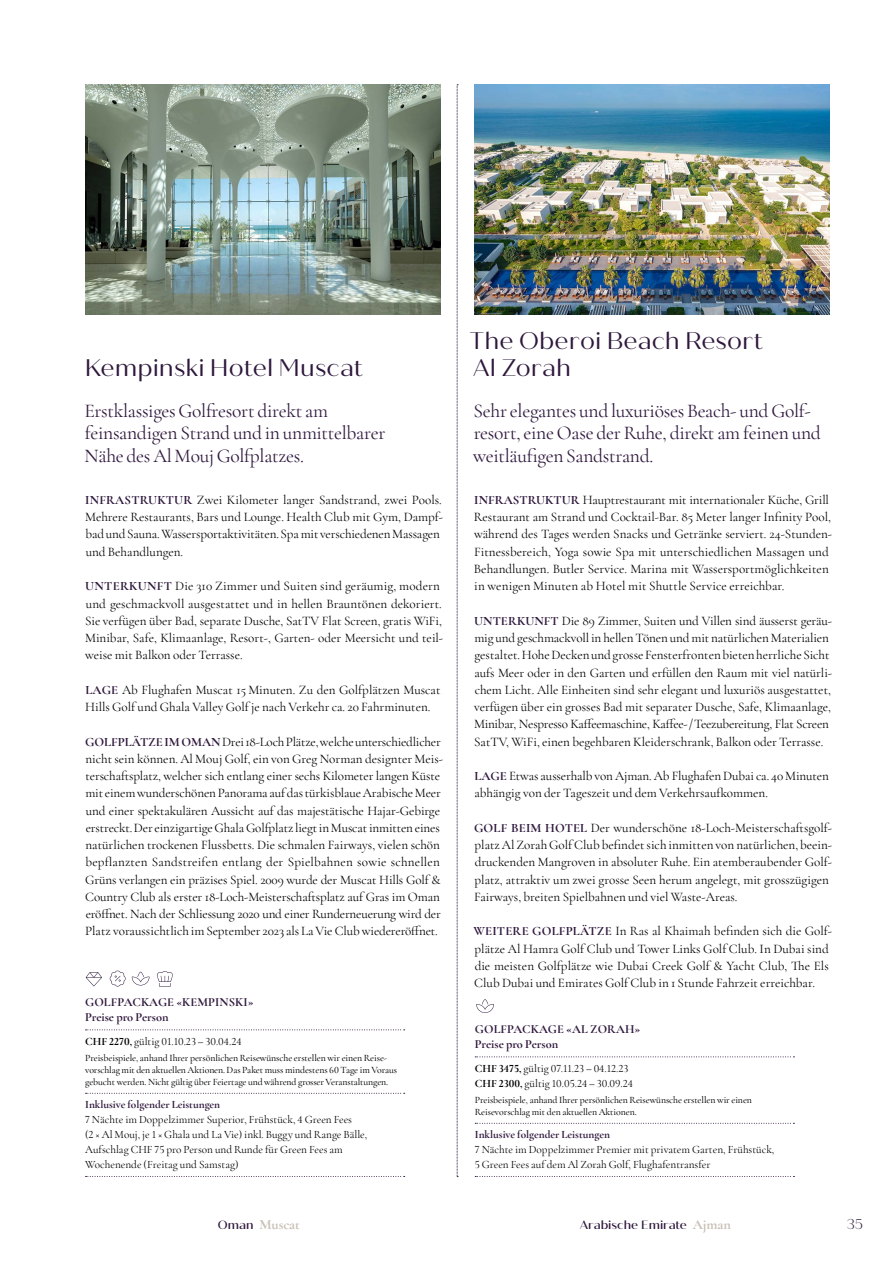
<style>
.page{position:relative;width:893px;height:1263px;background:#fff}
.page>*{position:absolute;margin:0;border:0;box-sizing:border-box;transform-origin:0 0}
._10_Hotel_Titel{font:24px/27px "Quiche Sans";letter-spacing:.005em;color:#2e173c}
._10_Hotel_Titel-2{font:19.5px/22.5px "Cormorant Garamond";letter-spacing:-.015em;color:#2e173c}
._00_Land{font:700 14.25px "Cormorant Garamond";letter-spacing:-.01em;color:#c8c0b4}
.t1{font:300 14.25px "Quiche Sans";color:#2e173c}
._00_GS_Einstieg{font:13.2px/17.2px "Cormorant Garamond";color:#000}
._30_Tabelle_Titel{font:700 12.3px "Cormorant Garamond";color:#2e173c}
._00_Land-2{font:500 12px "Quiche Sans";color:#2e173c}
._30_Tabelle_GS{font:11.25px/15px "Cormorant Garamond";color:#000}
._30_Tabelle_GS_Preis{font:11.25px "Cormorant Garamond";color:#000}
._30_Tabelle_UT{font:700 11.25px "Cormorant Garamond";color:#2e173c}
._30_Tabelle_Infotext{font:500 9.75px/12px "Cormorant Garamond";letter-spacing:-.005em;color:#000}
.s1{font-weight:700;font-size:12.75px;color:#2e173c}
.s2{font-weight:700}
.s3{font-family:"Quiche Sans";font-weight:500;font-size:12px;color:#2e173c}
.s4{font-family:"Cormorant Garamond";font-weight:700;font-size:14.25px;color:#c8c0b4}
</style>
<div class="page">
<svg style="left:457px;top:85px;width:1px;height:1092px"></svg>
<svg style="left:86px;top:1029px;width:319px;height:1px"></svg>
<svg style="left:86px;top:1176px;width:319px;height:1px"></svg>
<svg style="left:86px;top:1093px;width:319px;height:1px"></svg>
<svg style="left:86px;top:972px;width:16px;height:14px"></svg>
<svg style="left:110px;top:970px;width:16px;height:16px"></svg>
<svg style="left:132px;top:972px;width:17px;height:13px"></svg>
<svg style="left:157px;top:971px;width:16px;height:16px"></svg>
<img style="left:85px;top:85px;width:355px;height:229px">
<img style="left:474px;top:85px;width:355px;height:229px">
<svg style="left:475px;top:1056px;width:319px;height:1px"></svg>
<svg style="left:475px;top:1176px;width:319px;height:1px"></svg>
<svg style="left:475px;top:1123px;width:319px;height:1px"></svg>
<svg style="left:476px;top:999px;width:18px;height:14px"></svg>
<p class="_10_Hotel_Titel" style="left:85px;top:354px;width:280px">Kempinski Hotel Muscat</p>
<p class="_10_Hotel_Titel-2" style="left:84px;top:399px;width:303px">Erstklassiges Golfresort direkt am feinsandigen Strand und in unmittelbarer<br>Nähe des Al Mouj Golfplatzes.</p>
<p class="_00_GS_Einstieg" style="left:85px;top:491px;width:360px"><span class="s1">INFRASTRUKTUR</span> Zwei Kilometer langer Sandstrand, zwei Pools.<br>Mehrere Restaurants, Bars und Lounge. Health Club mit Gym, Dampf&shy;bad und Sauna. Wassersportaktivitäten. Spa mit verschiedenen Massagen und Behandlungen.</p>
<p class="_00_GS_Einstieg" style="left:85px;top:577px;width:360px"><span class="s1">UNTERKUNFT</span> Die 310 Zimmer und Suiten sind geräumig, modern und geschmackvoll ausgestattet und in hellen Brauntönen dekoriert.<br>Sie verfügen über Bad, separate Dusche, SatTV Flat Screen, gratis WiFi, Minibar, Safe, Klimaanlage, Resort-, Garten- oder Meersicht und teil&shy;weise mit Balkon oder Terrasse.</p>
<p class="_00_GS_Einstieg" style="left:85px;top:681px;width:357px"><span class="s1">LAGE</span> Ab Flughafen Muscat 15 Minuten. Zu den Golfplätzen Muscat<br>Hills Golf und Ghala Valley Golf je nach Verkehr ca. 20 Fahrminuten.</p>
<p class="_00_GS_Einstieg" style="left:85px;top:733px;width:360px"><span class="s1">GOLFPLÄTZE IM OMAN</span> Drei 18-Loch Plätze, welche unterschiedlicher nicht sein können. Al Mouj Golf, ein von Greg Norman designter Meis&shy;terschaftsplatz, welcher sich entlang einer sechs Kilometer langen Küste mit einem wunderschönen Panorama auf das türkisblaue Arabische Meer und einer spektakulären Aussicht auf das majestätische Hajar-Gebirge erstreckt. Der einzigartige Ghala Golfplatz liegt in Muscat inmitten eines natürlichen trockenen Flussbetts. Die schmalen Fairways, vielen schön bepflanzten Sandstreifen entlang der Spielbahnen sowie schnellen Grüns verlangen ein präzises Spiel. 2009 wurde der Muscat Hills Golf &amp; Country Club als erster 18-Loch-Meisterschaftsplatz auf Gras im Oman eröffnet. Nach der Schliessung 2020 und einer Runderneuerung wird der Platz voraussichtlich im September 2023 als La Vie Club wiedereröffnet.</p>
<p class="_30_Tabelle_Titel" style="left:85px;top:995px;width:170px">GOLFPACKAGE «KEMPINSKI»</p>
<p class="_30_Tabelle_Titel" style="left:85px;top:1010px;width:85px">Preise pro Person</p>
<p class="_30_Tabelle_GS_Preis" style="left:85px;top:1034px;width:158px"><span class="s2">CHF 2270,</span> gültig 01.10.23 – 30.04.24</p>
<p class="_30_Tabelle_Infotext" style="left:85px;top:1052px;width:314px">Preisbeispiele, anhand Ihrer persönlichen Reisewünsche erstellen wir einen Reise&shy;vorschlag mit den aktuellen Aktionen. Das Paket muss mindestens 60 Tage im Voraus gebucht werden. Nicht gültig über Feiertage und während grosser Veranstaltungen.</p>
<p class="_30_Tabelle_UT" style="left:85px;top:1097px;width:137px">Inklusive folgender Leistungen</p>
<p class="_30_Tabelle_GS" style="left:85px;top:1112px;width:284px">7 Nächte im Doppelzimmer Superior, Frühstück, 4 Green Fees<br>(2 × Al Mouj, je 1 × Ghala und La Vie) inkl. Buggy und Range Bälle, Aufschlag CHF 75 pro Person und Runde für Green Fees am Wochenende (Freitag und Samstag)</p>
<p class="_10_Hotel_Titel" style="left:470px;top:327px;width:295px">The Oberoi Beach Resort<br>Al Zorah</p>
<p class="_10_Hotel_Titel-2" style="left:473px;top:399px;width:349px">Sehr elegantes und luxuriöses Beach- und Golf&shy;resort, eine Oase der Ruhe, direkt am feinen und weitläufigen Sandstrand.</p>
<p class="_00_GS_Einstieg" style="left:474px;top:491px;width:360px"><span class="s1">INFRASTRUKTUR</span> Hauptrestaurant mit internationaler Küche, Grill Restaurant am Strand und Cocktail-Bar. 85 Meter langer Infinity Pool, während des Tages werden Snacks und Getränke serviert. 24-Stunden-Fitnessbereich, Yoga sowie Spa mit unterschiedlichen Massagen und Behandlungen. Butler Service. Marina mit Wassersportmöglichkeiten in wenigen Minuten ab Hotel mit Shuttle Service erreichbar.</p>
<p class="_00_GS_Einstieg" style="left:474px;top:612px;width:360px"><span class="s1">UNTERKUNFT</span> Die 89 Zimmer, Suiten und Villen sind äusserst geräu&shy;mig und geschmackvoll in hellen Tönen und mit natürlichen Materialien gestaltet. Hohe Decken und grosse Fensterfronten bieten herrliche Sicht aufs Meer oder in den Garten und erfüllen den Raum mit viel natürli&shy;chem Licht. Alle Einheiten sind sehr elegant und luxuriös ausgestattet, verfügen über ein grosses Bad mit separater Dusche, Safe, Klimaanlage, Minibar, Nespresso Kaffeemaschine, Kaffee- / Teezubereitung, Flat Screen SatTV, WiFi, einen begehbaren Kleiderschrank, Balkon oder Terrasse.</p>
<p class="_00_GS_Einstieg" style="left:474px;top:767px;width:356px"><span class="s1">LAGE</span> Etwas ausserhalb von Ajman. Ab Flughafen Dubai ca. 40 Minuten abhängig von der Tageszeit und dem Verkehrsaufkommen.</p>
<p class="_00_GS_Einstieg" style="left:474px;top:819px;width:360px"><span class="s1">GOLF BEIM HOTEL</span> Der wunderschöne 18-Loch-Meisterschaftsgolf&shy;platz Al Zorah Golf Club befindet sich inmitten von natürlichen, beein&shy;druckenden Mangroven in absoluter Ruhe. Ein atemberaubender Golf&shy;platz, attraktiv um zwei grosse Seen herum angelegt, mit grosszügigen Fairways, breiten Spielbahnen und viel Waste-Areas.</p>
<p class="_00_GS_Einstieg" style="left:473px;top:922px;width:360px"><span class="s1">WEITERE GOLFPLÄTZE</span> In Ras al Khaimah befinden sich die Golf&shy;plätze Al Hamra Golf Club und Tower Links Golf Club. In Dubai sind die meisten Golfplätze wie Dubai Creek Golf &amp; Yacht Club, The Els Club Dubai und Emirates Golf Club in 1 Stunde Fahrzeit erreichbar.</p>
<p class="_30_Tabelle_Titel" style="left:475px;top:1022px;width:167px">GOLFPACKAGE «AL ZORAH»</p>
<p class="_30_Tabelle_Titel" style="left:475px;top:1037px;width:85px">Preise pro Person</p>
<p class="_30_Tabelle_GS_Preis" style="left:475px;top:1061px;width:155px"><span class="s2">CHF 3475,</span> gültig 07.11.23 – 04.12.23</p>
<p class="_30_Tabelle_GS_Preis" style="left:475px;top:1076px;width:160px"><span class="s2">CHF 2300,</span> gültig 10.05.24 – 30.09.24</p>
<p class="_30_Tabelle_Infotext" style="left:475px;top:1094px;width:279px">Preisbeispiele, anhand Ihrer persönlichen Reisewünsche erstellen wir einen<br>Reisevorschlag mit den aktuellen Aktionen.</p>
<p class="_30_Tabelle_UT" style="left:475px;top:1127px;width:137px">Inklusive folgender Leistungen</p>
<p class="_30_Tabelle_GS" style="left:475px;top:1142px;width:301px">7 Nächte im Doppelzimmer Premier mit privatem Garten, Frühstück,<br>5 Green Fees auf dem Al Zorah Golf, Flughafentransfer</p>
<p class="_00_Land" style="left:218px;top:1215px;width:83px"><span class="s3">Oman</span> Muscat</p>
<p class="_00_Land-2" style="left:580px;top:1217px;width:153px">Arabische Emirate <span class="s4">Ajman</span></p>
<p class="t1" style="left:846px;top:1215px;width:18px">35</p>
</div>
